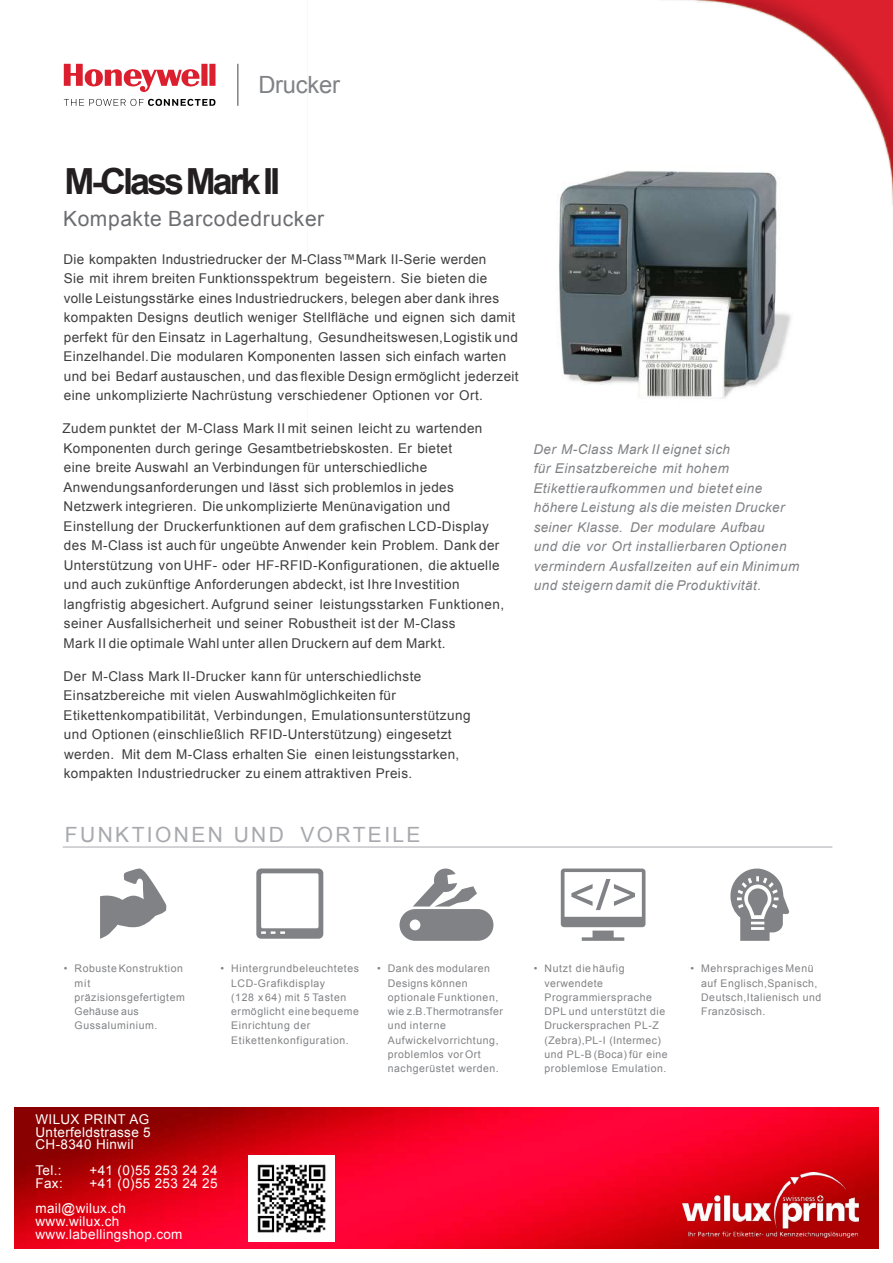
<style>
.page{position:relative;width:893px;height:1263px;background:#fff}
.page>*{position:absolute;margin:0;border:0;box-sizing:border-box;transform-origin:0 0}
.t1{font:700 36px "Arial";letter-spacing:-.085em;color:#231f20}
.t2{font:23.7px "Arial";letter-spacing:-.01em;color:#808285}
.t3{font:21px "Arial";letter-spacing:.03em;color:#6c6d70}
.t4{font:21px "Arial";letter-spacing:.115em;color:#a8a9ad}
.t5{font:13.5px/19.5px "Arial";letter-spacing:.03em;color:#3e3e3f}
.t6{font:italic 13.5px/19.5px "Arial";letter-spacing:.03em;color:#808285}
.t7{font:13.5px/12.8px "Arial";letter-spacing:.025em;color:#fff}
.t8{font:10.5px/14.2px "Arial";letter-spacing:.05em;color:#808285}
</style>
<div class="page">
<img style="left:682px;top:0;width:211px;height:206px">
<hr style="left:237px;top:64px;width:2px;height:42px;background:#808285">
<svg style="left:64px;top:64px;width:151px;height:28px"></svg>
<svg style="left:64px;top:99px;width:151px;height:7px"></svg>
<img style="left:559px;top:166px;width:268px;height:233px">
<hr style="left:63px;top:847px;width:769px;height:1px;background:#a8a9ad">
<svg style="left:400px;top:868px;width:93px;height:73px"></svg>
<svg style="left:256px;top:868px;width:67px;height:71px"></svg>
<svg style="left:100px;top:868px;width:67px;height:71px"></svg>
<svg style="left:561px;top:868px;width:84px;height:73px"></svg>
<svg style="left:730px;top:868px;width:59px;height:73px"></svg>
<img style="left:14px;top:1107px;width:865px;height:142px">
<img style="left:683px;top:1172px;width:175px;height:65px">
<img style="left:248px;top:1155px;width:87px;height:87px">
<h2 class="t2" style="left:258px;top:76px;width:83px">Drucker</h2>
<h1 class="t1" style="left:64px;top:168px;width:217px">M-ClassMarkII</h1>
<h3 class="t3" style="left:63px;top:211px;width:263px">Kompakte Barcodedrucker</h3>
<p class="t5" style="left:64px;top:250px;width:457px">Die kompakten Industriedrucker der M-Class™Mark II-Serie werden<br>Sie mit ihrem breiten Funktionsspektrum begeistern. Sie bieten die volle Leistungsstärke eines Industriedruckers, belegen aber dank ihres kompakten Designs deutlich weniger Stellfläche und eignen sich damit perfekt für den Einsatz in Lagerhaltung, Gesundheitswesen,Logistik und Einzelhandel.Die modularen Komponenten lassen sich einfach warten und bei Bedarf austauschen, und das flexible Design ermöglicht jederzeit eine unkomplizierte Nachrüstung verschiedener Optionen vor Ort.</p>
<p class="t5" style="left:63px;top:420px;width:443px">Zudem punktet der M-Class Mark II mit seinen leicht zu wartenden Komponenten durch geringe Gesamtbetriebskosten. Er bietet<br>eine breite Auswahl an Verbindungen für unterschiedliche Anwendungsanforderungen und lässt sich problemlos in jedes Netzwerk integrieren. Die unkomplizierte Menünavigation und Einstellung der Druckerfunktionen auf dem grafischen LCD-Display des M-Class ist auch für ungeübte Anwender kein Problem. Dank der Unterstützung von UHF- oder HF-RFID-Konfigurationen, die aktuelle und auch zukünftige Anforderungen abdeckt, ist Ihre Investition langfristig abgesichert. Aufgrund seiner leistungsstarken Funktionen, seiner Ausfallsicherheit und seiner Robustheit ist der M-Class<br>Mark II die optimale Wahl unter allen Druckern auf dem Markt.</p>
<p class="t5" style="left:64px;top:667px;width:408px">Der M-Class Mark II-Drucker kann für unterschiedlichste Einsatzbereiche mit vielen Auswahlmöglichkeiten für Etikettenkompatibilität, Verbindungen, Emulationsunterstützung und Optionen (einschließlich RFID-Unterstützung) eingesetzt werden. Mit dem M-Class erhalten Sie einen leistungsstarken, kompakten Industriedrucker zu einem attraktiven Preis.</p>
<p class="t6" style="left:533px;top:440px;width:267px">Der M-Class Mark II eignet sich<br>für Einsatzbereiche mit hohem Etikettieraufkommen und bietet eine höhere Leistung als die meisten Drucker seiner Klasse. Der modulare Aufbau<br>und die vor Ort installierbaren Optionen vermindern Ausfallzeiten auf ein Minimum und steigern damit die Produktivität.</p>
<h3 class="t4" style="left:65px;top:827px;width:357px">FUNKTIONEN UND VORTEILE</h3>
<p class="t8" style="left:75px;top:962px;width:112px;text-indent:-11px">• Robuste Konstruktion mit präzisionsgefertigtem<br>Gehäuse aus<br>Gussaluminium.</p>
<p class="t8" style="left:231px;top:962px;width:129px;text-indent:-11px">• Hintergrundbeleuchtetes<br>LCD-Grafikdisplay<br>(128 x 64) mit 5 Tasten ermöglicht einebequeme<br>Einrichtung der<br>Etikettenkonfiguration.</p>
<p class="t8" style="left:388px;top:962px;width:117px;text-indent:-11px">• Dank des modularen<br>Designs können optionale Funktionen, wie z.B.Thermotransfer und interne<br>Aufwickelvorrichtung, problemlos vorOrt nachgerüstet werden.</p>
<p class="t8" style="left:545px;top:962px;width:125px;text-indent:-11px">• Nutzt diehäufig verwendete<br>Programmiersprache<br>DPL und unterstützt die<br>Druckersprachen PL-Z (Zebra),PL-I (Intermec) und PL-B (Boca) für eine problemlose Emulation.</p>
<p class="t8" style="left:701px;top:962px;width:122px;text-indent:-11px">• Mehrsprachiges Menü auf Englisch,Spanisch,<br>Deutsch,Italienisch und<br>Französisch.</p>
<p class="t7" style="left:36px;top:1114px;width:117px;text-align:justify">WILUX PRINT AG Unterfeldstrasse 5<br>CH-8340 Hinwil</p>
<p class="t7" style="left:36px;top:1165px;width:28px">Tel.:</p>
<p class="t7" style="left:90px;top:1165px;width:129px">+41 (0)55 253 24 24</p>
<p class="t7" style="left:36px;top:1178px;width:29px">Fax:</p>
<p class="t7" style="left:36px;top:1171px;width:183px;line-height:25.5px;text-indent:54px">+41 (0)55 253 24 25 mail@wilux.ch</p>
<p class="t7" style="left:36px;top:1216px;width:148px">www.wilux.ch www.labellingshop.com</p>
</div>
